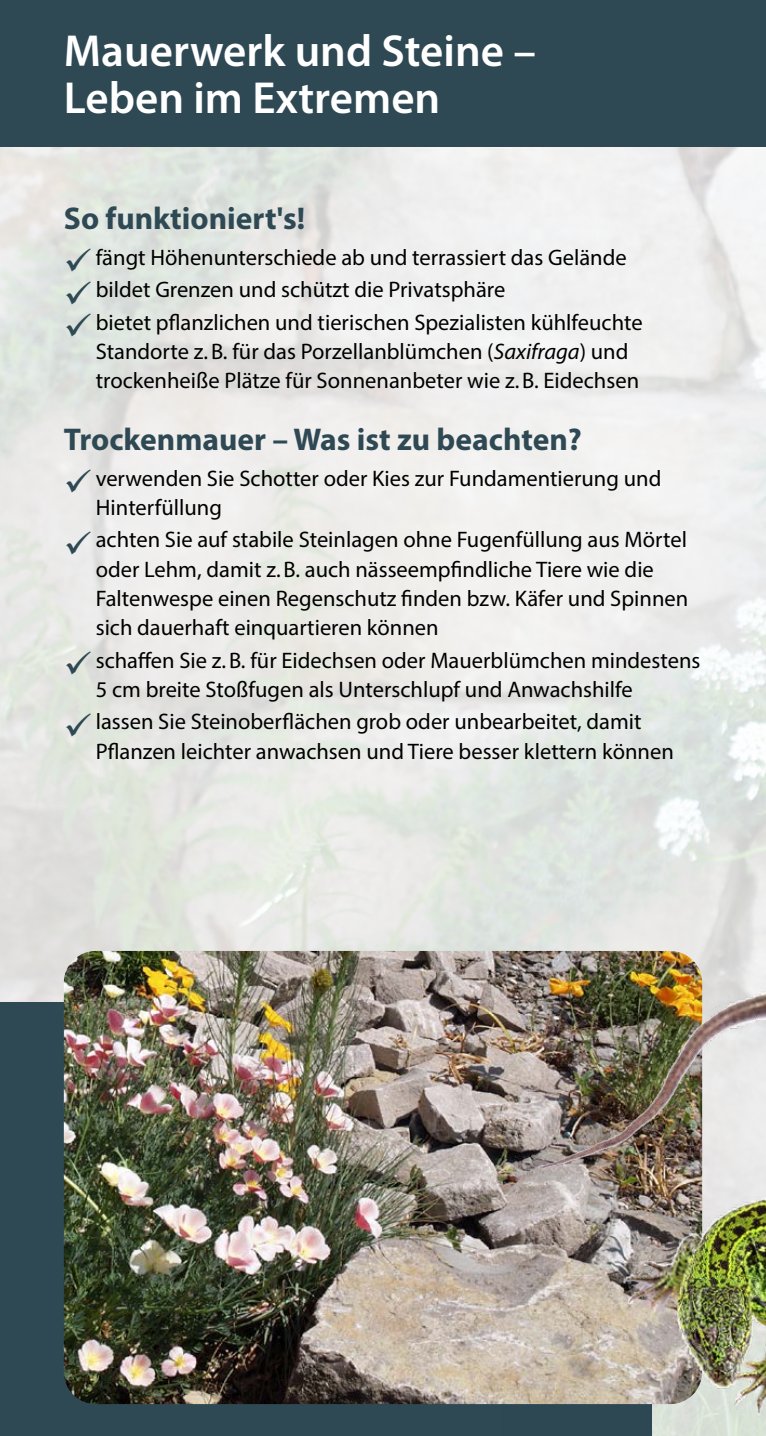
<style>
.page{position:relative;width:766px;height:1436px;background:#fff}
.page>*{position:absolute;margin:0;border:0;box-sizing:border-box;transform-origin:0 0}
.ueberschrift_balken{font:600 45px/47.2px "Myriad Pro";color:#fff}
.unterueberschrift{font:700 31.5px "Myriad Pro";color:#2e4953}
.t1{font:22.5px/29.2px "Myriad Pro";color:#000}
.s1{font-style:italic}
</style>
<div class="page">
<div style="left:0;top:0;width:765px;height:147px;background:#2e4953"></div>
<div style="left:0;top:1001px;width:651px;height:434px;background:#2e4953"></div>
<img style="left:64px;top:950px;width:437px;height:453px">
<img style="left:501px;top:901px;width:264px;height:534px">
<svg style="left:66px;top:248px;width:25px;height:23px"></svg>
<svg style="left:66px;top:280px;width:25px;height:24px"></svg>
<svg style="left:66px;top:313px;width:25px;height:23px"></svg>
<svg style="left:66px;top:469px;width:25px;height:23px"></svg>
<svg style="left:66px;top:530px;width:25px;height:24px"></svg>
<svg style="left:66px;top:650px;width:25px;height:24px"></svg>
<svg style="left:66px;top:712px;width:25px;height:24px"></svg>
<h2 class="ueberschrift_balken" style="left:64px;top:26px;width:473px">Mauerwerk und Steine –<br>Leben im Extremen</h2>
<h3 class="unterueberschrift" style="left:64px;top:198px;width:243px">So funktioniert's!</h3>
<p class="t1" style="left:96px;top:242px;width:532px">fängt Höhenunterschiede ab und terrassiert das Gelände</p>
<p class="t1" style="left:96px;top:275px;width:411px">bildet Grenzen und schützt die Privatsphäre</p>
<p class="t1" style="left:96px;top:307px;width:548px">bietet pflanzlichen und tierischen Spezialisten kühlfeuchte<br>Standorte z.B. für das Porzellanblümchen (<span class="s1">Saxifraga</span>) und trockenheiße Plätze für Sonnenanbeter wie z.B. Eidechsen</p>
<h3 class="unterueberschrift" style="left:64px;top:418px;width:519px">Trockenmauer – Was ist zu beachten?</h3>
<p class="t1" style="left:96px;top:463px;width:567px">verwenden Sie Schotter oder Kies zur Fundamentierung und<br>Hinterfüllung</p>
<p class="t1" style="left:96px;top:524px;width:594px">achten Sie auf stabile Steinlagen ohne Fugenfüllung aus Mörtel oder Lehm, damit z.B. auch nässeempfindliche Tiere wie die Faltenwespe einen Regenschutz finden bzw. Käfer und Spinnen sich dauerhaft einquartieren können</p>
<p class="t1" style="left:96px;top:645px;width:606px">schaffen Sie z.B. für Eidechsen oder Mauerblümchen mindestens<br>5 cm breite Stoßfugen als Unterschlupf und Anwachshilfe</p>
<p class="t1" style="left:96px;top:706px;width:579px">lassen Sie Steinoberflächen grob oder unbearbeitet, damit<br>Pflanzen leichter anwachsen und Tiere besser klettern können</p>
</div>
